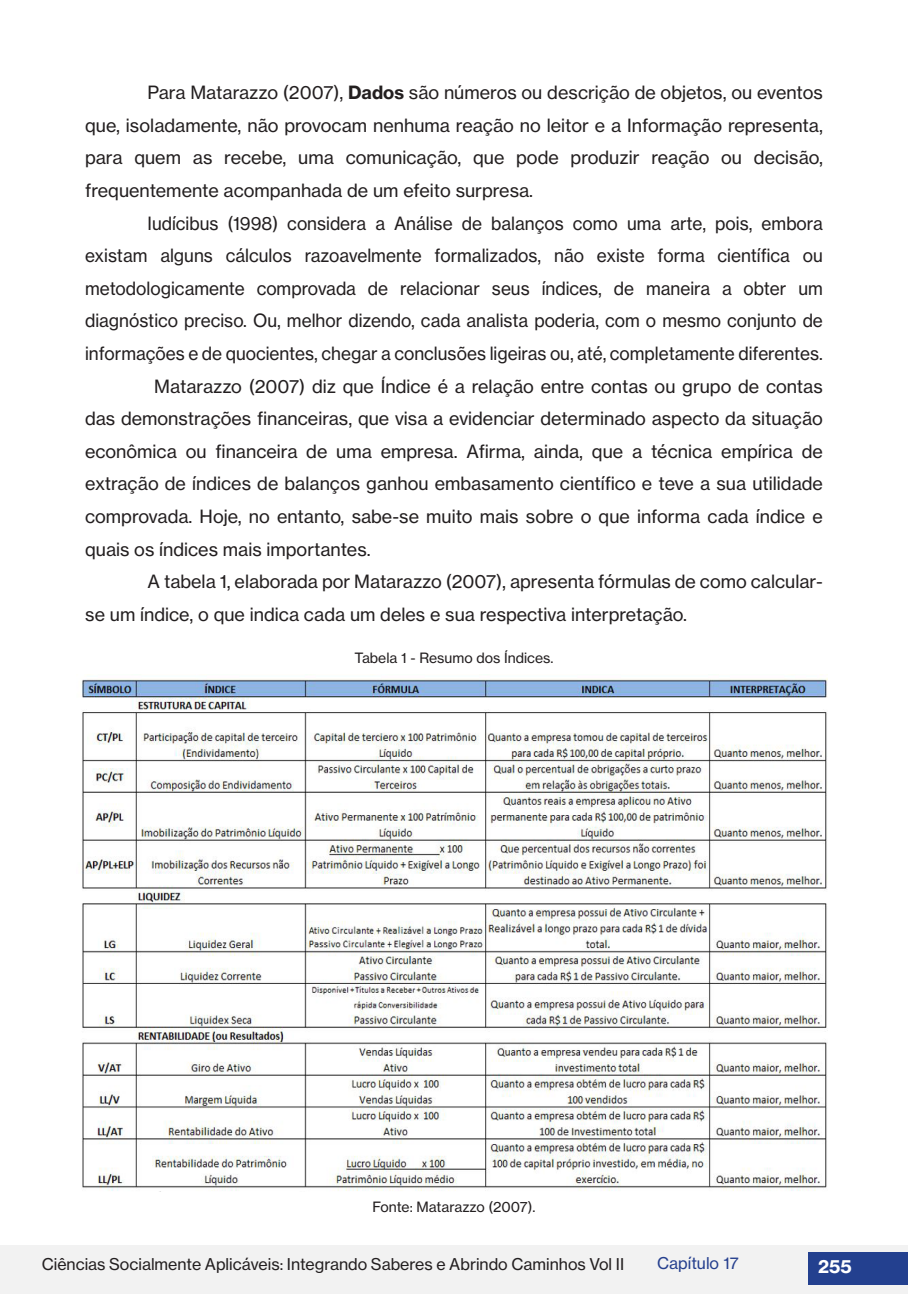
<style>
.page{position:relative;width:908px;height:1304px;background:#fff}
.page>*{position:absolute;margin:0;border:0;box-sizing:border-box;transform-origin:0 0}
.CORPO_DO_TEXTO_ATUAL{font:18px/32.6px "N Haas Grotesk TX Pro 55 Rg";color:#231f20;text-align:justify}
.CORPO_DO_TEXTO_ATUAL-2{font:18px/32.6px "N Haas Grotesk TX Pro 55 Rg";color:#231f20;text-align:justify;scale:.96 1}
.t1{font:18px "N Haas Grotesk TX Pro 75 Bd";color:#fff}
.t2{font:16px "N Haas Grotesk TX Pro 55 Rg";color:#231f20}
.t3{font:16px "N Haas Grotesk TX Pro 55 Rg";color:#253f8e}
.LEGENDAS_DE_TABELAS{font:14px "N Haas Grotesk TX Pro 55 Rg";color:#231f20}
.s1{font-family:"N Haas Grotesk TX Pro 75 Bd"}
</style>
<div class="page">
<div style="left:0;top:1245px;width:907px;height:49px;background:#f2f2f2"></div>
<div style="left:808px;top:1252px;width:99px;height:33px;background:#23408f"></div>
<img style="left:82px;top:674px;width:746px;height:517px">
<p class="CORPO_DO_TEXTO_ATUAL" style="left:85px;top:76px;width:739px;text-indent:62px">Para Matarazzo (2007), <span class="s1">Dados</span> são números ou descrição de objetos, ou eventos que, isoladamente, não provocam nenhuma reação no leitor e a Informação representa, para quem as recebe, uma comunicação, que pode produzir reação ou decisão, frequentemente acompanhada de um efeito surpresa.</p>
<p class="CORPO_DO_TEXTO_ATUAL-2" style="left:85px;top:207px;width:769px;text-indent:62px">Iudícibus (1998) considera a Análise de balanços como uma arte, pois, embora existam alguns cálculos razoavelmente formalizados, não existe forma científica ou metodologicamente comprovada de relacionar seus índices, de maneira a obter um diagnóstico preciso. Ou, melhor dizendo, cada analista poderia, com o mesmo conjunto de informações e de quocientes, chegar a conclusões ligeiras ou, até, completamente diferentes.</p>
<p class="CORPO_DO_TEXTO_ATUAL" style="left:85px;top:370px;width:739px;text-indent:69px">Matarazzo (2007) diz que Índice é a relação entre contas ou grupo de contas das demonstrações financeiras, que visa a evidenciar determinado aspecto da situação econômica ou financeira de uma empresa. Afirma, ainda, que a técnica empírica de extração de índices de balanços ganhou embasamento científico e teve a sua utilidade comprovada. Hoje, no entanto, sabe-se muito mais sobre o que informa cada índice e quais os índices mais importantes.</p>
<p class="CORPO_DO_TEXTO_ATUAL" style="left:85px;top:565px;width:738px;text-indent:62px">A tabela 1, elaborada por Matarazzo (2007), apresenta fórmulas de como calcular&shy;se um índice, o que indica cada um deles e sua respectiva interpretação.</p>
<p class="LEGENDAS_DE_TABELAS" style="left:354px;top:650px;width:200px">Tabela 1 - Resumo dos Índices.</p>
<p class="LEGENDAS_DE_TABELAS" style="left:372px;top:1198px;width:164px">Fonte: Matarazzo (2007).</p>
<p class="t2" style="left:42px;top:1254px;width:583px">Ciências Socialmente Aplicáveis: Integrando Saberes e Abrindo Caminhos Vol II</p>
<p class="t3" style="left:657px;top:1253px;width:83px">Capítulo 17</p>
<p class="t1" style="left:817px;top:1255px;width:35px">255</p>
</div>
